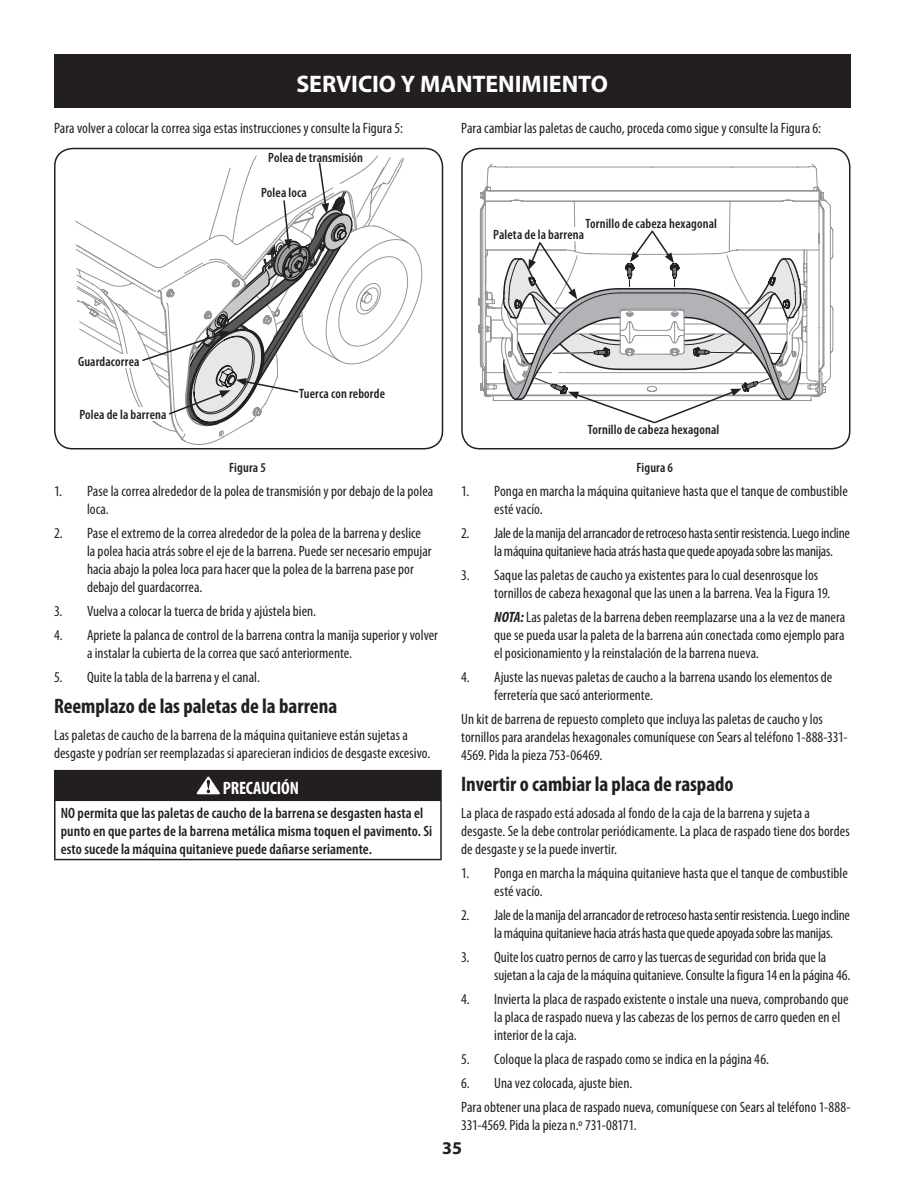
<style>
.page{position:relative;width:918px;height:1188px;background:#fff}
.page>*{position:absolute;margin:0;border:0;box-sizing:border-box;transform-origin:0 0}
.t1{font:700 24px "Myriad Pro";color:#fff}
.Heading{font:700 condensed 21px "Myriad Pro";color:#231f20}
.Warning__-_Danger{font:700 condensed 18px "Myriad Pro";letter-spacing:-.01em;color:#fff}
.t2{font:700 18px "Myriad Pro";color:#231f20}
.Note__Indented{font:condensed 15px/18px "Myriad Pro";color:#231f20}
.Body{font:condensed 15px/18px "Myriad Pro";letter-spacing:.005em;color:#231f20}
.Warning_Body{font:600 condensed 15px/18px "Myriad Pro";letter-spacing:.005em;color:#231f20}
.Figure_Call-Outs{font:600 condensed 13.5px "Myriad Pro";letter-spacing:.01em;color:#231f20}
.s1{font-weight:700;font-style:italic}
</style>
<div class="page">
<div style="left:54px;top:54px;width:796px;height:54px;background:#231f20"></div>
<svg style="left:78px;top:161px;width:345px;height:284px"></svg>
<div style="left:54px;top:148px;width:389px;height:301px;border:2px solid #231f20;border-radius:18px"></div>
<div style="left:55px;top:771px;width:386px;height:29px;background:#231f20"></div>
<hr style="left:54px;top:770px;width:388px;height:1px;background:#231f20">
<hr style="left:54px;top:771px;width:2px;height:29px;background:#231f20">
<hr style="left:440px;top:771px;width:2px;height:29px;background:#231f20">
<hr style="left:54px;top:800px;width:388px;height:1px;background:#231f20">
<hr style="left:54px;top:801px;width:2px;height:58px;background:#231f20">
<hr style="left:440px;top:801px;width:2px;height:58px;background:#231f20">
<hr style="left:54px;top:859px;width:388px;height:1px;background:#231f20">
<svg style="left:196px;top:777px;width:24px;height:17px"></svg>
<svg style="left:479px;top:199px;width:355px;height:194px"></svg>
<svg style="left:484px;top:163px;width:341px;height:230px"></svg>
<div style="left:584px;top:216px;width:135px;height:13px;background:#fff"></div>
<div style="left:492px;top:227px;width:94px;height:14px;background:#fff"></div>
<svg style="left:478px;top:229px;width:346px;height:195px"></svg>
<div style="left:461px;top:148px;width:389px;height:301px;border:2px solid #231f20;border-radius:18px"></div>
<h1 class="t1" style="left:296px;top:68px;width:313px">SERVICIO Y MANTENIMIENTO</h1>
<p class="Body" style="left:54px;top:119px;width:350px">Para volver a colocar la correa siga estas instrucciones y consulte la Figura 5:</p>
<p class="Body" style="left:461px;top:119px;width:361px">Para cambiar las paletas de caucho, proceda como sigue y consulte la Figura 6:</p>
<p class="Figure_Call-Outs" style="left:268px;top:150px;width:96px">Polea de transmisión</p>
<p class="Figure_Call-Outs" style="left:261px;top:185px;width:47px">Polea loca</p>
<p class="Figure_Call-Outs" style="left:586px;top:215px;width:133px">Tornillo de cabeza hexagonal</p>
<p class="Figure_Call-Outs" style="left:493px;top:226px;width:92px">Paleta de la barrena</p>
<p class="Figure_Call-Outs" style="left:78px;top:353px;width:63px">Guardacorrea</p>
<p class="Figure_Call-Outs" style="left:79px;top:406px;width:89px">Polea de la barrena</p>
<p class="Figure_Call-Outs" style="left:299px;top:385px;width:87px">Tuerca con reborde</p>
<p class="Figure_Call-Outs" style="left:229px;top:459px;width:38px">Figura 5</p>
<p class="Note__Indented" style="left:87px;top:482px;width:348px;text-indent:-33px">1. Pase la correa alrededor de la polea de transmisión y por debajo de la polea loca.</p>
<p class="Note__Indented" style="left:87px;top:524px;width:346px;text-indent:-33px">2. Pase el extremo de la correa alrededor de la polea de la barrena y deslice la polea hacia atrás sobre el eje de la barrena. Puede ser necesario empujar hacia abajo la polea loca para hacer que la polea de la barrena pase por debajo del guardacorrea.</p>
<p class="Note__Indented" style="left:54px;top:602px;width:264px">3. Vuelva a colocar la tuerca de brida y ajústela bien.</p>
<p class="Note__Indented" style="left:87px;top:626px;width:353px;text-indent:-33px">4. Apriete la palanca de control de la barrena contra la manija superior y volver a instalar la cubierta de la correa que sacó anteriormente.</p>
<p class="Note__Indented" style="left:54px;top:668px;width:207px">5. Quite la tabla de la barrena y el canal.</p>
<p class="Heading" style="left:54px;top:693px;width:285px">Reemplazo de las paletas de la barrena</p>
<p class="Body" style="left:54px;top:726px;width:378px">Las paletas de caucho de la barrena de la máquina quitanieve están sujetas a desgaste y podrían ser reemplazadas si aparecieran indicios de desgaste excesivo.</p>
<p class="Warning__-_Danger" style="left:223px;top:777px;width:78px">PRECAUCIÓN</p>
<p class="Warning_Body" style="left:61px;top:803px;width:373px">NO permita que las paletas de caucho de la barrena se desgasten hasta el punto en que partes de la barrena metálica misma toquen el pavimento. Si esto sucede la máquina quitanieve puede dañarse seriamente.</p>
<p class="Figure_Call-Outs" style="left:588px;top:421px;width:133px">Tornillo de cabeza hexagonal</p>
<p class="Figure_Call-Outs" style="left:637px;top:459px;width:38px">Figura 6</p>
<p class="Note__Indented" style="left:494px;top:482px;width:355px;text-indent:-33px">1. Ponga en marcha la máquina quitanieve hasta que el tanque de combustible esté vacío.</p>
<p class="Note__Indented" style="left:494px;top:524px;width:357px;text-indent:-33px">2. Jale de la manija del arrancador de retroceso hasta sentir resistencia. Luego incline la máquina quitanieve hacia atrás hasta que quede apoyada sobre las manijas.</p>
<p class="Note__Indented" style="left:494px;top:566px;width:337px;text-indent:-33px">3. Saque las paletas de caucho ya existentes para lo cual desenrosque los tornillos de cabeza hexagonal que las unen a la barrena. Vea la Figura 19.</p>
<p class="Note__Indented" style="left:494px;top:608px;width:353px;text-align:justify"><span class="s1">NOTA:</span> Las paletas de la barrena deben reemplazarse una a la vez de manera que se pueda usar la paleta de la barrena aún conectada como ejemplo para el posicionamiento y la reinstalación de la barrena nueva.</p>
<p class="Note__Indented" style="left:494px;top:668px;width:340px;text-indent:-33px">4. Ajuste las nuevas paletas de caucho a la barrena usando los elementos de ferretería que sacó anteriormente.</p>
<p class="Body" style="left:461px;top:710px;width:388px">Un kit de barrena de repuesto completo que incluya las paletas de caucho y los tornillos para arandelas hexagonales comuníquese con Sears al teléfono 1-888-331-<br>4569. Pida la pieza 753-06469.</p>
<p class="Heading" style="left:461px;top:771px;width:274px">Invertir o cambiar la placa de raspado</p>
<p class="Body" style="left:461px;top:804px;width:390px">La placa de raspado está adosada al fondo de la caja de la barrena y sujeta a desgaste. Se la debe controlar periódicamente. La placa de raspado tiene dos bordes de desgaste y se la puede invertir.</p>
<p class="Note__Indented" style="left:494px;top:864px;width:355px;text-indent:-33px">1. Ponga en marcha la máquina quitanieve hasta que el tanque de combustible esté vacío.</p>
<p class="Note__Indented" style="left:494px;top:906px;width:357px;text-indent:-33px">2. Jale de la manija del arrancador de retroceso hasta sentir resistencia. Luego incline la máquina quitanieve hacia atrás hasta que quede apoyada sobre las manijas.</p>
<p class="Note__Indented" style="left:494px;top:948px;width:358px;text-indent:-33px">3. Quite los cuatro pernos de carro y las tuercas de seguridad con brida que la sujetan a la caja de la máquina quitanieve. Consulte la figura 14 en la página 46.</p>
<p class="Note__Indented" style="left:494px;top:990px;width:356px;text-indent:-33px">4. Invierta la placa de raspado existente o instale una nueva, comprobando que la placa de raspado nueva y las cabezas de los pernos de carro queden en el interior de la caja.</p>
<p class="Note__Indented" style="left:461px;top:1050px;width:309px">5. Coloque la placa de raspado como se indica en la página 46.</p>
<p class="Note__Indented" style="left:461px;top:1074px;width:173px">6. Una vez colocada, ajuste bien.</p>
<p class="Body" style="left:461px;top:1098px;width:391px">Para obtener una placa de raspado nueva, comuníquese con Sears al teléfono 1-888-<br>331-4569. Pida la pieza n.º 731-08171.</p>
<p class="t2" style="left:442px;top:1137px;width:21px">35</p>
</div>
